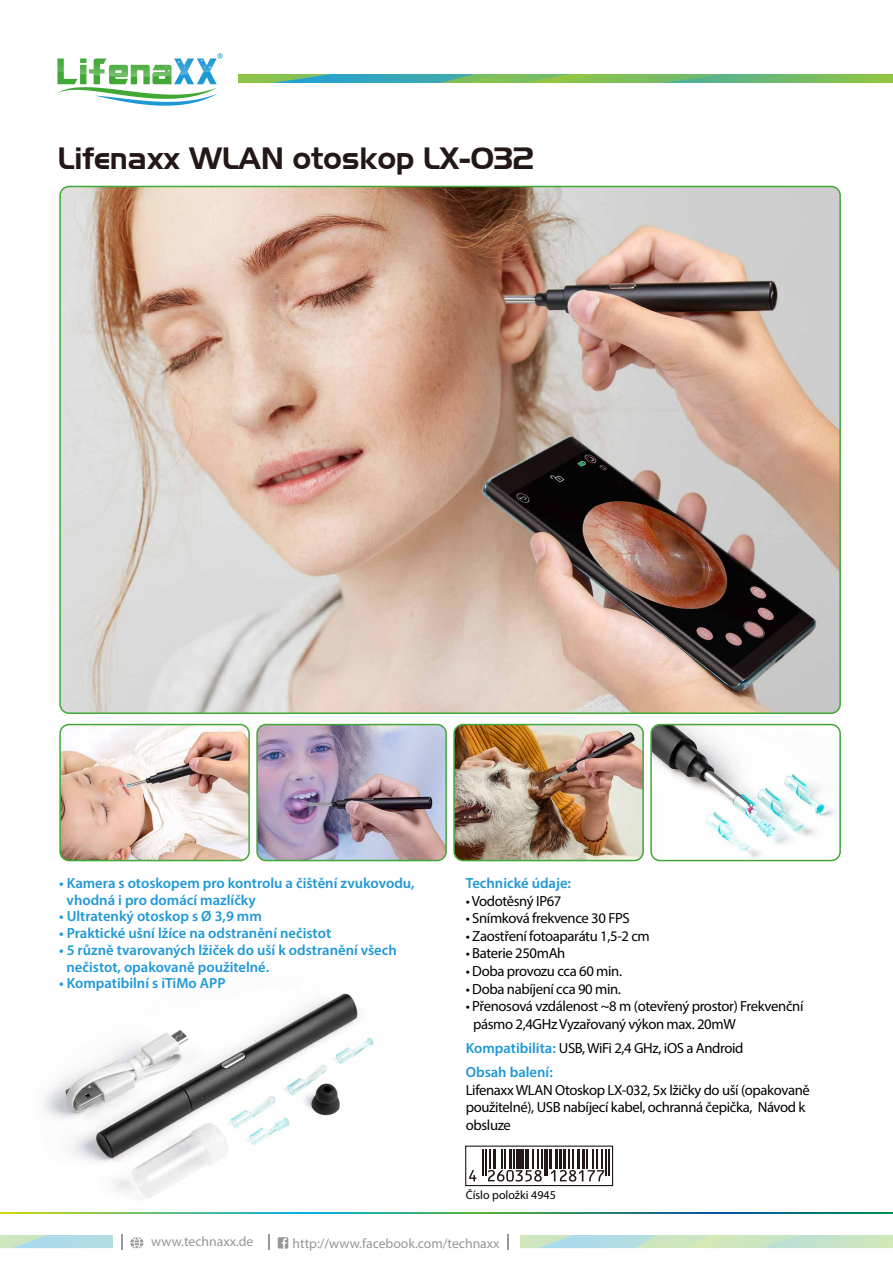
<style>
.page{position:relative;width:893px;height:1263px;background:#fff}
.page>*{position:absolute;margin:0;border:0;box-sizing:border-box;transform-origin:0 0}
.t1{font:30px "Aero Regular SWFTE";color:#231815}
.t2{font:14.7px/17.7px "Myriad Pro";letter-spacing:-.025em;color:#000}
.t3{font:600 14.7px/16.8px "Myriad Pro";color:#1f98d6}
.t4{font:13.65px "Myriad Pro";color:#979797}
.t5{font:12px "Myriad Pro";color:#000}
.s1{font-weight:400;color:#000}
</style>
<div class="page">
<img style="left:44px;top:993px;width:330px;height:205px">
<img style="left:59px;top:185px;width:782px;height:677px">
<svg style="left:278px;top:1237px;width:10px;height:11px"></svg>
<svg style="left:130px;top:1237px;width:13px;height:11px"></svg>
<svg style="left:121px;top:1234px;width:2px;height:16px"></svg>
<svg style="left:268px;top:1234px;width:2px;height:16px"></svg>
<svg style="left:508px;top:1234px;width:1px;height:16px"></svg>
<svg style="left:57px;top:53px;width:166px;height:53px"></svg>
<svg style="left:520px;top:1236px;width:373px;height:12px"></svg>
<svg style="left:0;top:1236px;width:112px;height:12px"></svg>
<svg style="left:239px;top:75px;width:654px;height:8px"></svg>
<svg style="left:0;top:1212px;width:893px;height:2px"></svg>
<div style="left:465px;top:1146px;width:148px;height:40px;background:#fff;border:1px solid #000"></div>
<svg style="left:469px;top:1170px;width:7px;height:11px"></svg>
<svg style="left:483px;top:1149px;width:126px;height:32px"></svg>
<h1 class="t1" style="left:58px;top:140px;width:477px">Lifenaxx WLAN otoskop LX-032</h1>
<p class="t3" style="left:67px;top:874px;width:350px;text-indent:-7px">• Kamera s otoskopem pro kontrolu a čištění zvukovodu, vhodná i pro domácí mazlíčky</p>
<p class="t3" style="left:59px;top:908px;width:204px">• Ultratenký otoskop s Ø 3,9 mm</p>
<p class="t3" style="left:59px;top:924px;width:274px">• Praktické ušní lžíce na odstranění nečistot</p>
<p class="t3" style="left:67px;top:941px;width:332px;text-indent:-7px">• 5 různě tvarovaných lžiček do uší k odstranění všech nečistot, opakovaně použitelné.</p>
<p class="t3" style="left:59px;top:975px;width:168px">• Kompatibilní s iTiMo APP</p>
<p class="t3" style="left:466px;top:874px;width:107px">Technické údaje:</p>
<p class="t2" style="left:466px;top:891px;width:97px">• Vodotěsný IP67</p>
<p class="t2" style="left:466px;top:909px;width:166px">• Snímková frekvence 30 FPS</p>
<p class="t2" style="left:466px;top:927px;width:186px">• Zaostření fotoaparátu 1,5-2 cm</p>
<p class="t2" style="left:466px;top:944px;width:101px">• Baterie 250mAh</p>
<p class="t2" style="left:466px;top:962px;width:158px">• Doba provozu cca 60 min.</p>
<p class="t2" style="left:466px;top:980px;width:157px">• Doba nabíjení cca 90 min.</p>
<p class="t2" style="left:473px;top:997px;width:332px;text-indent:-7px">• Přenosová vzdálenost ~8 m (otevřený prostor) Frekvenční pásmo 2,4GHz Vyzařovaný výkon max. 20mW</p>
<p class="t3" style="left:466px;top:1036px;width:279px;line-height:24px">Kompatibilita: <span class="s1">USB, WiFi 2,4 GHz, iOS a Android<br></span>Obsah balení:</p>
<p class="t2" style="left:466px;top:1080px;width:346px">Lifenaxx WLAN Otoskop LX-032, 5x lžičky do uší (opakovaně použitelné), USB nabíjecí kabel, ochranná čepička, Návod k obsluze</p>
<p class="t5" style="left:466px;top:1188px;width:92px">Číslo položki 4945</p>
<p class="t4" style="left:151px;top:1233px;width:104px">www.technaxx.de</p>
<p class="t4" style="left:293px;top:1235px;width:208px">http://www.facebook.com/technaxx</p>
</div>
